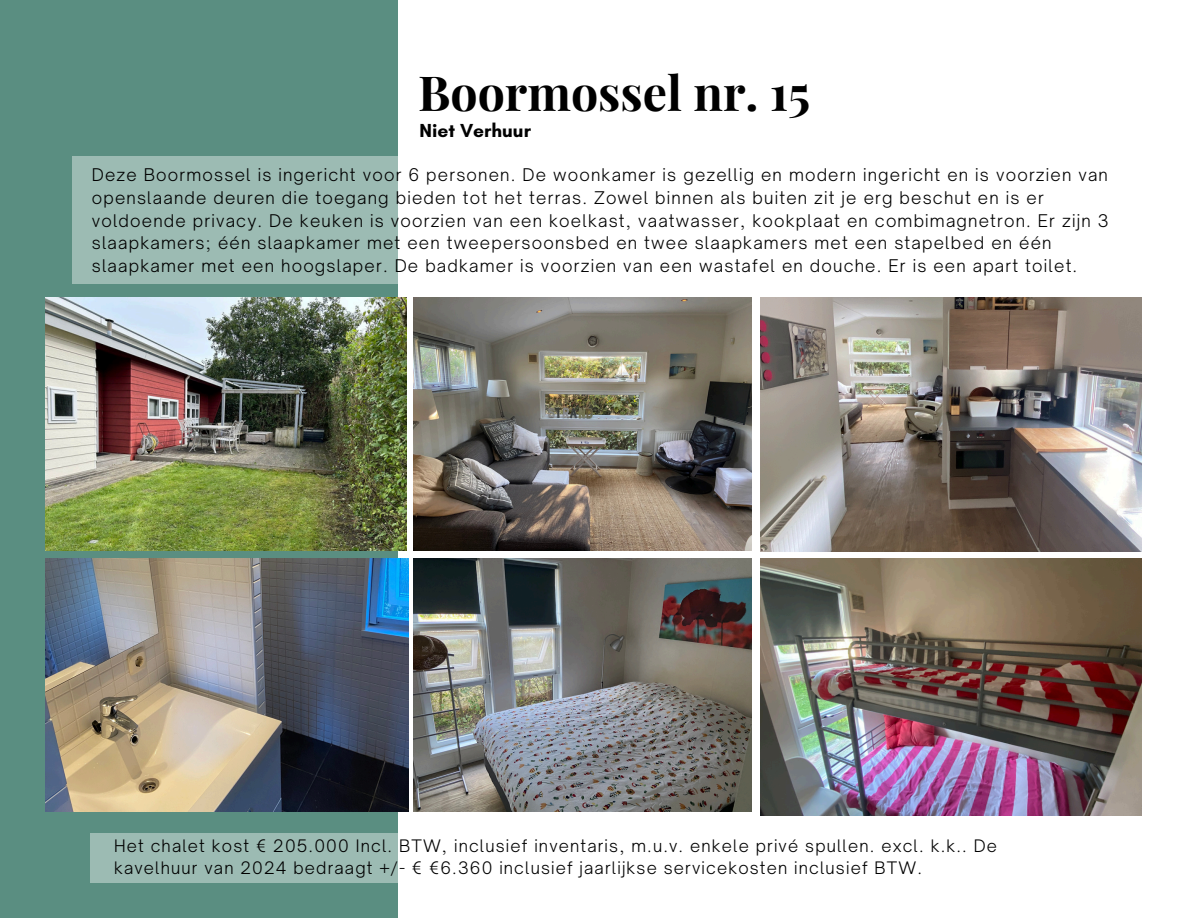
<style>
.page{position:relative;width:1188px;height:918px;background:#fff}
.page>*{position:absolute;margin:0;border:0;box-sizing:border-box;transform-origin:0 0}
.t1{font:700 48.3px "Playfair Display";color:#000}
.t2{font:700 19.2px "Glacial Indifference";color:#000}
.t3{font:300 16.8px/22.8px "Open Sauce One";letter-spacing:.07em;color:#000}
.t4{font:300 16.5px/22.5px "Open Sauce One";letter-spacing:.07em;color:#000}
.t5{font:15.45px "Glacial Indifference";color:#fff}
</style>
<div class="page">
<div style="left:0;top:0;width:398px;height:918px;background:#5a8e81"></div>
<div style="left:73px;top:157px;width:325px;height:127px;background:#9cbbb3"></div>
<div style="left:90px;top:833px;width:308px;height:49px;background:#9cbbb3"></div>
<img style="left:46px;top:297px;width:361px;height:253px">
<img style="left:414px;top:297px;width:337px;height:253px">
<img style="left:760px;top:297px;width:382px;height:255px">
<img style="left:414px;top:558px;width:337px;height:253px">
<img style="left:760px;top:558px;width:382px;height:258px">
<img style="left:46px;top:558px;width:362px;height:253px">
<p class="t1" style="left:418px;top:59px;width:394px">Boormossel nr. 15</p>
<p class="t2" style="left:420px;top:119px;width:113px">Niet Verhuur</p>
<p class="t3" style="left:92px;top:163px;width:1018px">Deze Boormossel is ingericht voor 6 personen. De woonkamer is gezellig en modern ingericht en is voorzien van openslaande deuren die toegang bieden tot het terras. Zowel binnen als buiten zit je erg beschut en is er voldoende privacy. De keuken is voorzien van een koelkast, vaatwasser, kookplaat en combimagnetron. Er zijn 3 slaapkamers; één slaapkamer met een tweepersoonsbed en twee slaapkamers met een stapelbed en één slaapkamer met een hoogslaper. De badkamer is voorzien van een wastafel en douche. Er is een apart toilet.</p>
<h1 class="t5" style="left:445px;top:831px;width:15px">3.</h1>
<p class="t4" style="left:114px;top:834px;width:884px">Het chalet kost € 205.000 Incl. BTW, inclusief inventaris, m.u.v. enkele privé spullen. excl. k.k.. De kavelhuur van 2024 bedraagt +/- € €6.360 inclusief jaarlijkse servicekosten inclusief BTW.</p>
</div>
